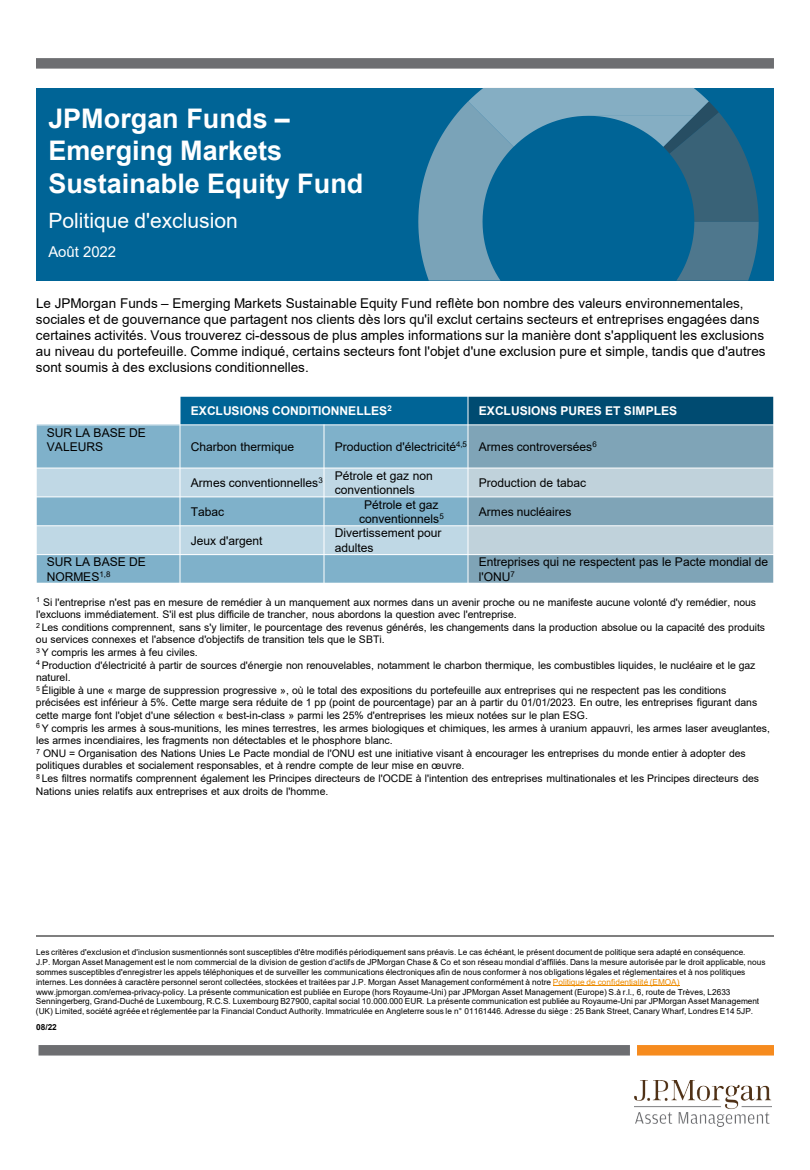
<style>
.page{position:relative;width:810px;height:1170px;background:#fff}
.page>*{position:absolute;margin:0;border:0;box-sizing:border-box;transform-origin:0 0}
.t1{font:700 27px/32.4px "Arial";color:#fff}
.t2{font:21px "Arial";color:#fff}
.t3{font:15px "Arial";color:#fff}
.t4{font:13.5px/16.2px "Arial";letter-spacing:.005em;color:#000}
.t5{font:12px/14.4px "Arial";letter-spacing:-.005em;color:#000}
.t6{font:700 12px "Arial";color:#fff}
.t7{font:10.5px/12.6px "Arial";letter-spacing:-.005em;color:#000}
.t8{font:8.25px/9.9px "Arial";letter-spacing:.005em;color:#000}
.t9{font:700 8.25px "Arial";color:#000}
.s1{color:#ed8b00}
</style>
<div class="page">
<div style="left:36px;top:58px;width:738px;height:11px;background:#6d6e71"></div>
<div style="left:39px;top:1045px;width:591px;height:11px;background:#6d6e71"></div>
<div style="left:637px;top:1045px;width:137px;height:11px;background:#f68b1e"></div>
<img style="left:635px;top:1080px;width:137px;height:46px">
<div style="left:36px;top:88px;width:738px;height:193px;background:#006496"></div>
<svg style="left:418px;top:88px;width:341px;height:193px"></svg>
<hr style="left:36px;top:936px;width:738px;height:1px;background:#000">
<hr style="left:553px;top:986px;width:127px;height:1px;background:#ed8b00">
<div style="left:180px;top:396px;width:288px;height:29px;background:#006496"></div>
<div style="left:468px;top:396px;width:306px;height:29px;background:#004b71"></div>
<div style="left:36px;top:425px;width:144px;height:43px;background:#7fb1ca"></div>
<div style="left:180px;top:425px;width:144px;height:43px;background:#7fb1ca"></div>
<div style="left:324px;top:425px;width:144px;height:43px;background:#7fb1ca"></div>
<div style="left:468px;top:425px;width:306px;height:43px;background:#7fa4b7"></div>
<div style="left:36px;top:468px;width:144px;height:29px;background:#c0d8e5"></div>
<div style="left:180px;top:468px;width:144px;height:29px;background:#c0d8e5"></div>
<div style="left:324px;top:468px;width:144px;height:29px;background:#c0d8e5"></div>
<div style="left:468px;top:468px;width:306px;height:29px;background:#c0d2db"></div>
<div style="left:36px;top:497px;width:144px;height:29px;background:#7fb1ca"></div>
<div style="left:180px;top:497px;width:144px;height:29px;background:#7fb1ca"></div>
<div style="left:324px;top:497px;width:144px;height:29px;background:#7fb1ca"></div>
<div style="left:468px;top:497px;width:306px;height:29px;background:#7fa4b7"></div>
<div style="left:36px;top:526px;width:144px;height:29px;background:#bfd8e5"></div>
<div style="left:180px;top:526px;width:144px;height:29px;background:#bfd8e5"></div>
<div style="left:324px;top:526px;width:144px;height:29px;background:#bfd8e5"></div>
<div style="left:468px;top:526px;width:306px;height:29px;background:#c0d2db"></div>
<div style="left:36px;top:555px;width:144px;height:28px;background:#7fb1ca"></div>
<div style="left:180px;top:555px;width:144px;height:28px;background:#7fb1ca"></div>
<div style="left:324px;top:555px;width:144px;height:28px;background:#7fb1ca"></div>
<div style="left:468px;top:555px;width:306px;height:28px;background:#7fa4b7"></div>
<hr style="left:180px;top:395px;width:1px;height:189px;background:#fff">
<hr style="left:324px;top:424px;width:1px;height:160px;background:#fff">
<hr style="left:468px;top:395px;width:1px;height:189px;background:#fff">
<hr style="left:35px;top:424px;width:740px;height:1px;background:#fff">
<hr style="left:35px;top:468px;width:740px;height:1px;background:#fff">
<hr style="left:35px;top:497px;width:740px;height:1px;background:#fff">
<hr style="left:35px;top:525px;width:740px;height:1px;background:#fff">
<hr style="left:35px;top:554px;width:740px;height:1px;background:#fff">
<hr style="left:35px;top:395px;width:2px;height:189px;background:#fff">
<hr style="left:773px;top:395px;width:2px;height:189px;background:#fff">
<hr style="left:35px;top:395px;width:740px;height:2px;background:#fff">
<p class="t1" style="left:48px;top:102px;width:317px">JPMorgan Funds –<br>Emerging Markets<br>Sustainable Equity Fund</p>
<p class="t2" style="left:48px;top:206px;width:191px">Politique d'exclusion</p>
<p class="t3" style="left:48px;top:241px;width:69px">Août 2022</p>
<p class="t4" style="left:36px;top:295px;width:731px">Le JPMorgan Funds – Emerging Markets Sustainable Equity Fund reflète bon nombre des valeurs environnementales, sociales et de gouvernance que partagent nos clients dès lors qu'il exclut certains secteurs et entreprises engagées dans certaines activités. Vous trouverez ci-dessous de plus amples informations sur la manière dont s'appliquent les exclusions au niveau du portefeuille. Comme indiqué, certains secteurs font l'objet d'une exclusion pure et simple, tandis que d'autres sont soumis à des exclusions conditionnelles.</p>
<p class="t5" style="left:47px;top:425px;width:101px">SUR LA BASE DE<br>VALEURS</p>
<p class="t6" style="left:191px;top:402px;width:202px">EXCLUSIONS CONDITIONNELLES<sup>2</sup></p>
<p class="t6" style="left:479px;top:402px;width:200px">EXCLUSIONS PURES ET SIMPLES</p>
<p class="t5" style="left:191px;top:439px;width:105px">Charbon thermique</p>
<p class="t5" style="left:335px;top:439px;width:134px">Production d'électricité<sup>4,5</sup></p>
<p class="t5" style="left:479px;top:439px;width:119px">Armes controversées<sup>6</sup></p>
<p class="t5" style="left:191px;top:475px;width:134px">Armes conventionnelles<sup>3</sup></p>
<p class="t5" style="left:335px;top:468px;width:99px">Pétrole et gaz non conventionnels</p>
<p class="t5" style="left:479px;top:475px;width:109px">Production de tabac</p>
<p class="t5" style="left:191px;top:504px;width:35px">Tabac</p>
<p class="t5" style="left:359px;top:497px;width:86px;text-align:center">Pétrole et gaz conventionnels<sup>5</sup></p>
<p class="t5" style="left:479px;top:504px;width:94px">Armes nucléaires</p>
<p class="t5" style="left:191px;top:533px;width:73px">Jeux d'argent</p>
<p class="t5" style="left:335px;top:526px;width:108px">Divertissement pour adultes</p>
<p class="t5" style="left:47px;top:555px;width:101px">SUR LA BASE DE<br>NORMES<sup>1,8</sup></p>
<p class="t5" style="left:479px;top:555px;width:291px">Entreprises qui ne respectent pas le Pacte mondial de l'ONU<sup>7</sup></p>
<p class="t7" style="left:36px;top:596px;width:722px"><sup>1</sup> Si l'entreprise n'est pas en mesure de remédier à un manquement aux normes dans un avenir proche ou ne manifeste aucune volonté d'y remédier, nous l'excluons immédiatement. S'il est plus difficile de trancher, nous abordons la question avec l'entreprise.</p>
<p class="t7" style="left:36px;top:621px;width:731px"><sup>2</sup> Les conditions comprennent, sans s'y limiter, le pourcentage des revenus générés, les changements dans la production absolue ou la capacité des produits ou services connexes et l'absence d'objectifs de transition tels que le SBTi.</p>
<p class="t7" style="left:36px;top:646px;width:163px"><sup>3</sup> Y compris les armes à feu civiles.</p>
<p class="t7" style="left:36px;top:659px;width:721px"><sup>4</sup> Production d'électricité à partir de sources d'énergie non renouvelables, notamment le charbon thermique, les combustibles liquides, le nucléaire et le gaz naturel.</p>
<p class="t7" style="left:36px;top:684px;width:723px"><sup>5</sup> Éligible à une « marge de suppression progressive », où le total des expositions du portefeuille aux entreprises qui ne respectent pas les conditions précisées est inférieur à 5%. Cette marge sera réduite de 1 pp (point de pourcentage) par an à partir du 01/01/2023. En outre, les entreprises figurant dans cette marge font l'objet d'une sélection « best-in-class » parmi les 25% d'entreprises les mieux notées sur le plan ESG.</p>
<p class="t7" style="left:36px;top:722px;width:736px"><sup>6</sup> Y compris les armes à sous-munitions, les mines terrestres, les armes biologiques et chimiques, les armes à uranium appauvri, les armes laser aveuglantes, les armes incendiaires, les fragments non détectables et le phosphore blanc.</p>
<p class="t7" style="left:36px;top:747px;width:711px"><sup>7</sup> ONU = Organisation des Nations Unies Le Pacte mondial de l'ONU est une initiative visant à encourager les entreprises du monde entier à adopter des politiques durables et socialement responsables, et à rendre compte de leur mise en œuvre.</p>
<p class="t7" style="left:36px;top:772px;width:725px"><sup>8</sup> Les filtres normatifs comprennent également les Principes directeurs de l'OCDE à l'intention des entreprises multinationales et les Principes directeurs des<br>Nations unies relatifs aux entreprises et aux droits de l'homme.</p>
<p class="t8" style="left:36px;top:947px;width:731px">Les critères d'exclusion et d'inclusion susmentionnés sont susceptibles d'être modifiés périodiquement sans préavis. Le cas échéant, le présent document de politique sera adapté en conséquence.<br>J.P. Morgan Asset Management est le nom commercial de la division de gestion d’actifs de JPMorgan Chase &amp; Co et son réseau mondial d’affiliés. Dans la mesure autorisée par le droit applicable, nous sommes susceptibles d'enregistrer les appels téléphoniques et de surveiller les communications électroniques afin de nous conformer à nos obligations légales et réglementaires et à nos politiques internes. Les données à caractère personnel seront collectées, stockées et traitées par J.P. Morgan Asset Management conformément à notre <span class="s1">Politique de confidentialité (EMOA) </span>www.jpmorgan.com/emea-privacy-policy. La présente communication est publiée en Europe (hors Royaume-Uni) par JPMorgan Asset Management (Europe) S.à r.l., 6, route de Trèves, L2633<br>Senningerberg, Grand-Duché de Luxembourg, R.C.S. Luxembourg B27900, capital social 10.000.000 EUR. La présente communication est publiée au Royaume-Uni par JPMorgan Asset Management (UK) Limited, société agréée et réglementée par la Financial Conduct Authority. Immatriculée en Angleterre sous le n° 01161446. Adresse du siège : 25 Bank Street, Canary Wharf, Londres E14 5JP.</p>
<p class="t9" style="left:36px;top:1021px;width:22px">08/22</p>
</div>
